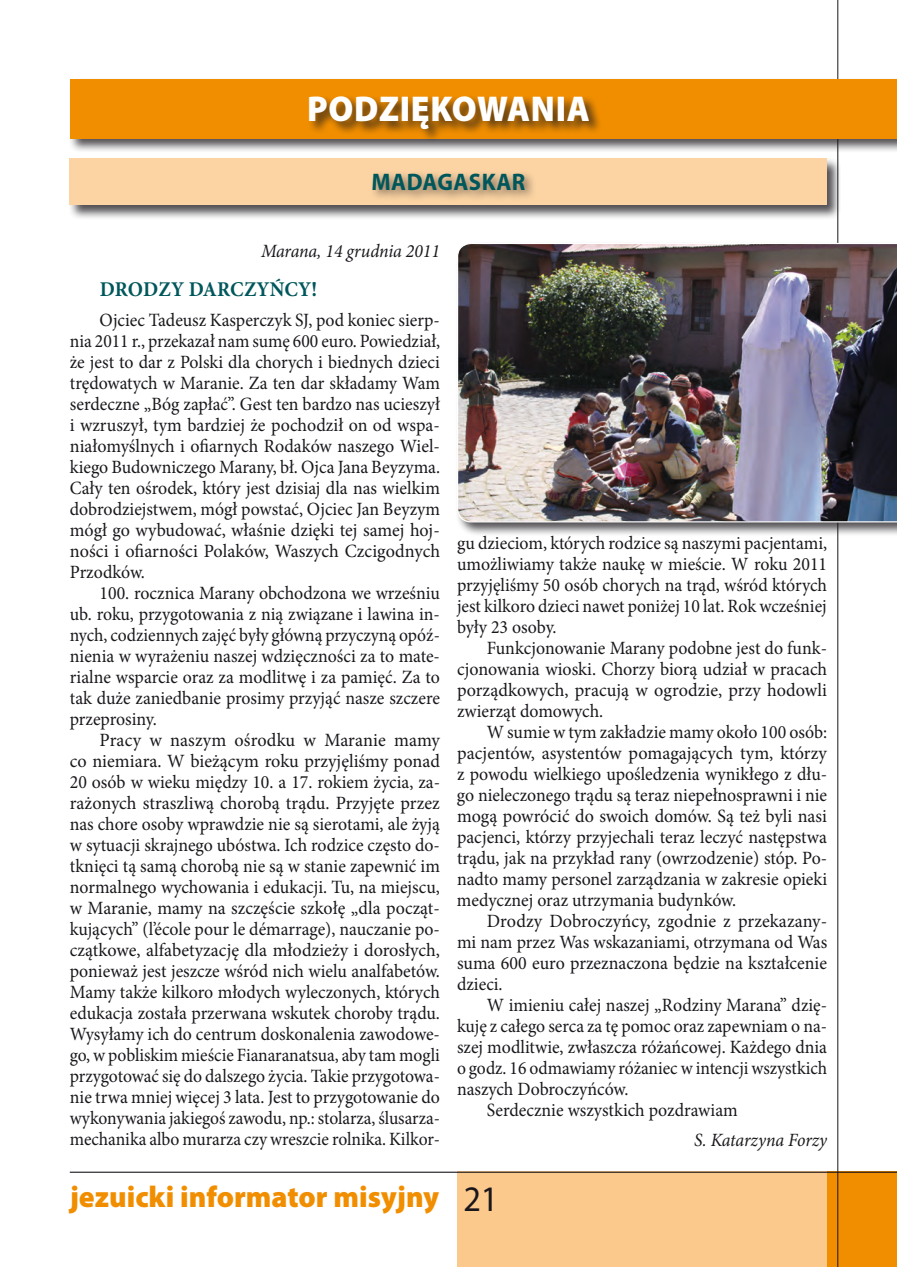
<style>
.page{position:relative;width:897px;height:1267px;background:#fff}
.page>*{position:absolute;margin:0;border:0;box-sizing:border-box;transform-origin:0 0}
._01_tytuł_działu{font:900 36px "Myriad Pro";letter-spacing:.02em;color:#fff;scale:.95 1}
.t1{font:900 30px "Myriad Pro";color:#f18e00}
._01_tytuł_działu_2{font:700 24px "Myriad Pro";letter-spacing:.02em;color:#00575b;scale:.95 1}
._01_tytuł_działu_3b{font:700 21px "Minion Pro";letter-spacing:.01em;color:#00575b;scale:.95 1}
._01_tekst_główny{font:18.75px/21px "Minion Pro";color:#1a171c;text-align:justify;scale:.95 1}
._01_tekst_główny-2{font:18.75px/21px "Minion Pro";color:#1a171c;text-align:justify}
._01_tekst_główny_pod{font:italic 18.75px "Minion Pro";letter-spacing:-.005em;color:#1a171c;scale:.95 1}
.s1{font-weight:400;font-size:36px;color:#1a171c}
</style>
<div class="page">
<div style="left:457px;top:1171px;width:370px;height:95px;background:#fbc98c"></div>
<div style="left:827px;top:1171px;width:69px;height:95px;background:#f18e00"></div>
<hr style="left:70px;top:1171px;width:826px;height:1px;background:#1a171c">
<hr style="left:837px;top:0;width:1px;height:1266px;background:#1a171c">
<div style="left:68px;top:77px;width:828px;height:76px;background:#1a171c;opacity:.75"></div>
<div style="left:70px;top:79px;width:826px;height:60px;background:#f18e00"></div>
<div style="left:307px;top:95px;width:295px;height:48px;background:#1a171c;opacity:.75"></div>
<div style="left:68px;top:157px;width:773px;height:63px;background:#1a171c;opacity:.75"></div>
<div style="left:70px;top:159px;width:757px;height:46px;background:#fcd4a3"></div>
<div style="left:369px;top:170px;width:167px;height:32px;background:#1a171c;opacity:.55"></div>
<div style="left:455px;top:241px;width:441px;height:296px;background:#1a171c;opacity:.75"></div>
<img style="left:457px;top:243px;width:439px;height:279px">
<p class="_01_tytuł_działu" style="left:307px;top:88px;width:299px">PODZIĘKOWANIA</p>
<p class="_01_tytuł_działu_2" style="left:371px;top:166px;width:163px">MADAGASKAR</p>
<p class="_01_tekst_główny_pod" style="left:261px;top:238px;width:190px">Marana, 14 grudnia 2011</p>
<p class="_01_tytuł_działu_3b" style="left:100px;top:274px;width:230px">DRODZY DARCZYŃCY!</p>
<p class="_01_tekst_główny" style="left:70px;top:309px;width:391px;text-indent:30px">Ojciec Tadeusz Kasperczyk SJ, pod koniec sierp&shy;nia 2011 r., przekazał nam sumę 600 euro. Powiedział, że jest to dar z Polski dla chorych i biednych dzieci trędowatych w Maranie. Za ten dar składamy Wam serdeczne „Bóg zapłać”. Gest ten bardzo nas ucieszył i wzruszył, tym bardziej że pochodził on od wspa&shy;niałomyślnych i ofiarnych Rodaków naszego Wiel&shy;kiego Budowniczego Marany, bł. Ojca Jana Beyzyma.<br>Cały ten ośrodek, który jest dzisiaj dla nas wielkim dobrodziejstwem, mógł powstać, Ojciec Jan Beyzym mógł go wybudować, właśnie dzięki tej samej hoj&shy;ności i ofiarności Polaków, Waszych Czcigodnych Przodków.</p>
<p class="_01_tekst_główny" style="left:70px;top:582px;width:391px;text-indent:30px">100. rocznica Marany obchodzona we wrześniu ub. roku, przygotowania z nią związane i lawina in&shy;nych, codziennych zajęć były główną przyczyną opóź&shy;nienia w wyrażeniu naszej wdzięczności za to mate&shy;rialne wsparcie oraz za modlitwę i za pamięć. Za to tak duże zaniedbanie prosimy przyjąć nasze szczere przeprosiny.</p>
<p class="_01_tekst_główny-2" style="left:70px;top:729px;width:371px;text-indent:30px">Pracy w naszym ośrodku w Maranie mamy co niemiara. W bieżącym roku przyjęliśmy ponad 20 osób w wieku między 10. a 17. rokiem życia, za&shy;rażonych straszliwą chorobą trądu. Przyjęte przez nas chore osoby wprawdzie nie są sierotami, ale żyją w sytuacji skrajnego ubóstwa. Ich rodzice często do&shy;tknięci tą samą chorobą nie są w stanie zapewnić im normalnego wychowania i edukacji. Tu, na miejscu, w Maranie, mamy na szczęście szkołę „dla począt&shy;kujących” (l’école pour le démarrage), nauczanie po&shy;czątkowe, alfabetyzację dla młodzieży i dorosłych, ponieważ jest jeszcze wśród nich wielu analfabetów.<br>Mamy także kilkoro młodych wyleczonych, których edukacja została przerwana wskutek choroby trądu.<br>Wysyłamy ich do centrum doskonalenia zawodowe&shy;go, w pobliskim mieście Fianaranatsua, aby tam mogli przygotować się do dalszego życia. Takie przygotowa&shy;nie trwa mniej więcej 3 lata. Jest to przygotowanie do wykonywania jakiegoś zawodu, np.: stolarza, ślusarza&shy;mechanika albo murarza czy wreszcie rolnika. Kilkor-</p>
<p class="_01_tekst_główny" style="left:457px;top:532px;width:391px">gu dzieciom, których rodzice są naszymi pacjentami, umożliwiamy także naukę w mieście. W roku 2011 przyjęliśmy 50 osób chorych na trąd, wśród których jest kilkoro dzieci nawet poniżej 10 lat. Rok wcześniej były 23 osoby.</p>
<p class="_01_tekst_główny" style="left:457px;top:637px;width:391px;text-indent:30px">Funkcjonowanie Marany podobne jest do funk&shy;cjonowania wioski. Chorzy biorą udział w pracach porządkowych, pracują w ogrodzie, przy hodowli zwierząt domowych.</p>
<p class="_01_tekst_główny" style="left:457px;top:721px;width:391px;text-indent:30px">W sumie w tym zakładzie mamy około 100 osób: pacjentów, asystentów pomagających tym, którzy z powodu wielkiego upośledzenia wynikłego z dłu&shy;go nieleczonego trądu są teraz niepełnosprawni i nie mogą powrócić do swoich domów. Są też byli nasi pacjenci, którzy przyjechali teraz leczyć następstwa trądu, jak na przykład rany (owrzodzenie) stóp. Po&shy;nadto mamy personel zarządzania w zakresie opieki medycznej oraz utrzymania budynków.</p>
<p class="_01_tekst_główny-2" style="left:457px;top:910px;width:371px;text-indent:30px">Drodzy Dobroczyńcy, zgodnie z przekazany&shy;mi nam przez Was wskazaniami, otrzymana od Was suma 600 euro przeznaczona będzie na kształcenie dzieci.</p>
<p class="_01_tekst_główny" style="left:457px;top:994px;width:391px;text-indent:30px">W imieniu całej naszej „Rodziny Marana” dzię&shy;kuję z całego serca za tę pomoc oraz zapewniam o na&shy;szej modlitwie, zwłaszcza różańcowej. Każdego dnia o godz. 16 odmawiamy różaniec w intencji wszystkich naszych Dobroczyńców.</p>
<p class="_01_tekst_główny" style="left:486px;top:1099px;width:265px">Serdecznie wszystkich pozdrawiam</p>
<p class="_01_tekst_główny_pod" style="left:694px;top:1126px;width:141px">S. Katarzyna Forzy</p>
<h2 class="t1" style="left:70px;top:1179px;width:430px">jezuicki informator misyjny <span class="s1">21</span></h2>
</div>
